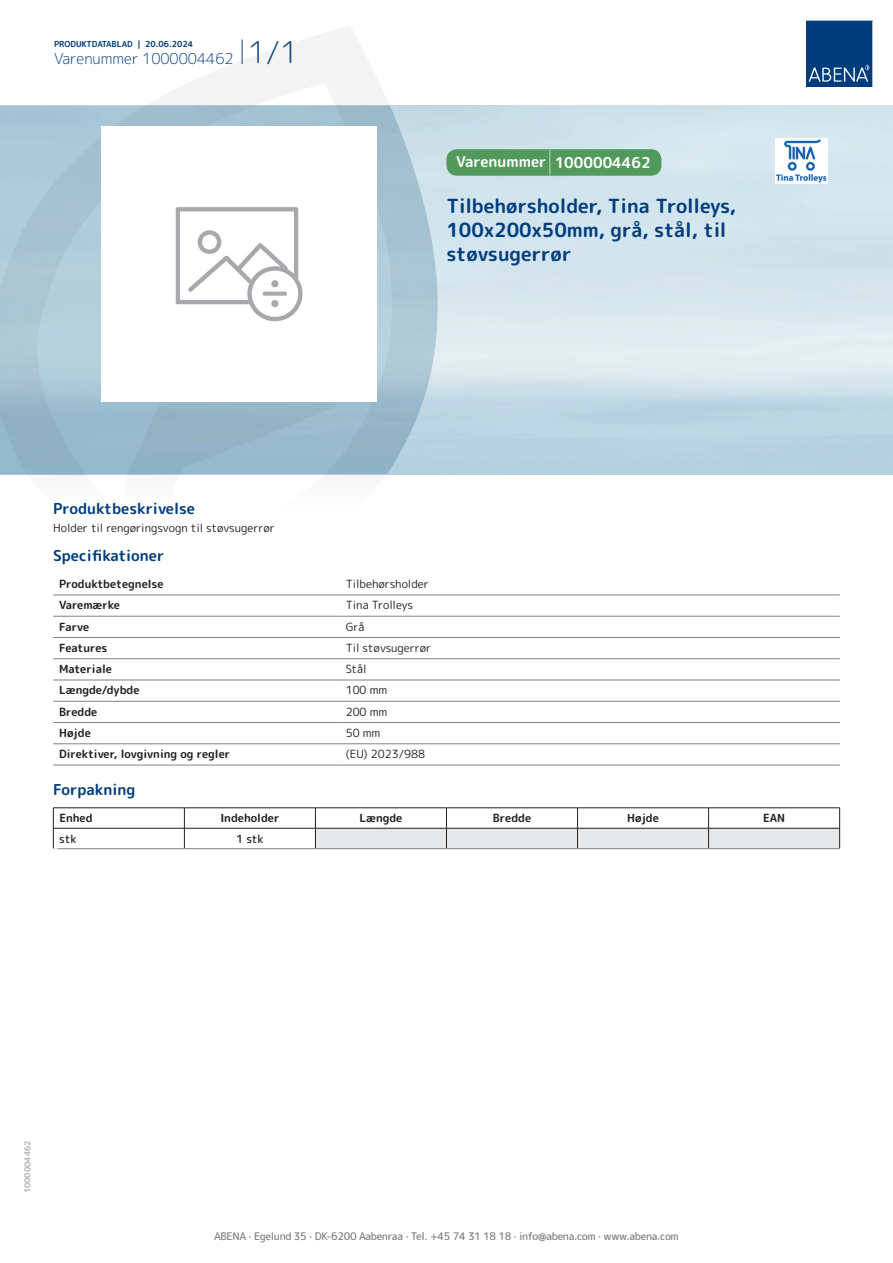
<style>
.page{position:relative;width:893px;height:1263px;background:#fff}
.page>*{position:absolute;margin:0;border:0;box-sizing:border-box;transform-origin:0 0}
.t1{font:700 19.5px/24px "Rounded Mplus 1 c";color:#013d7d}
.t2{font:700 15px "Rounded Mplus 1 c";color:#013d7d}
.t3{font:300 15px "Rounded Mplus 1 c";color:#013d7d}
.t4{font:700 15px "Rounded Mplus 1 c";color:#fff}
.t5{font:700 11.25px "Rounded Mplus 1 c";color:#231f20}
.t6{font:11.25px "Rounded Mplus 1 c";color:#231f20}
.t7{font:500 11.25px "Rounded Mplus 1 c";letter-spacing:-.01em;color:#231f20}
.t8{font:500 10.5px "Rounded Mplus 1 c";letter-spacing:-.03em;color:#808285}
.t9{font:700 10.5px "Rounded Mplus 1 c";color:#fff}
.t10{font:700 8.25px "Rounded Mplus 1 c";color:#013d7d}
.t11{font:700 8.25px "Rounded Mplus 1 c";color:#b2b3b7}
.s1{font-size:30px}
.s2{font-size:25.5px}
</style>
<div class="page">
<svg style="left:0;top:26px;width:439px;height:569px"></svg>
<svg style="left:0;top:106px;width:438px;height:368px;background:#a4c2d1"></svg>
<svg style="left:242px;top:40px;width:1px;height:24px"></svg>
<svg style="left:806px;top:20px;width:67px;height:67px;background:#144b86"></svg>
<img style="left:101px;top:127px;width:276px;height:275px">
<hr style="left:53px;top:595px;width:287px;height:1px;background:#808285">
<hr style="left:340px;top:595px;width:500px;height:1px;background:#808285">
<hr style="left:53px;top:616px;width:287px;height:1px;background:#808285">
<hr style="left:340px;top:616px;width:500px;height:1px;background:#808285">
<hr style="left:53px;top:637px;width:287px;height:1px;background:#808285">
<hr style="left:340px;top:637px;width:500px;height:1px;background:#808285">
<hr style="left:53px;top:658px;width:287px;height:1px;background:#808285">
<hr style="left:340px;top:658px;width:500px;height:1px;background:#808285">
<hr style="left:53px;top:680px;width:287px;height:1px;background:#808285">
<hr style="left:340px;top:680px;width:500px;height:1px;background:#808285">
<hr style="left:53px;top:701px;width:287px;height:1px;background:#808285">
<hr style="left:340px;top:701px;width:500px;height:1px;background:#808285">
<hr style="left:53px;top:722px;width:287px;height:1px;background:#808285">
<hr style="left:340px;top:722px;width:500px;height:1px;background:#808285">
<hr style="left:53px;top:743px;width:287px;height:1px;background:#808285">
<hr style="left:340px;top:743px;width:500px;height:1px;background:#808285">
<hr style="left:53px;top:765px;width:287px;height:1px;background:#808285">
<hr style="left:340px;top:765px;width:500px;height:1px;background:#808285">
<hr style="left:53px;top:807px;width:131px;height:1px;background:#231f20">
<hr style="left:184px;top:807px;width:131px;height:1px;background:#231f20">
<hr style="left:315px;top:807px;width:131px;height:1px;background:#231f20">
<hr style="left:446px;top:807px;width:131px;height:1px;background:#231f20">
<hr style="left:577px;top:807px;width:132px;height:1px;background:#231f20">
<hr style="left:709px;top:807px;width:131px;height:1px;background:#231f20">
<hr style="left:53px;top:828px;width:131px;height:1px;background:#231f20">
<svg style="left:53px;top:808px;width:1px;height:40px"></svg>
<hr style="left:184px;top:828px;width:131px;height:1px;background:#231f20">
<svg style="left:184px;top:808px;width:1px;height:40px"></svg>
<svg style="left:315px;top:808px;width:525px;height:40px"></svg>
<hr style="left:53px;top:848px;width:131px;height:1px;background:#808285">
<hr style="left:184px;top:848px;width:131px;height:1px;background:#808285">
<hr style="left:315px;top:848px;width:131px;height:1px;background:#808285">
<hr style="left:446px;top:848px;width:131px;height:1px;background:#808285">
<hr style="left:577px;top:848px;width:132px;height:1px;background:#808285">
<hr style="left:709px;top:848px;width:131px;height:1px;background:#808285">
<div style="left:446px;top:149px;width:215px;height:27px;background:#52995c;border-radius:10px"></div>
<img style="left:775px;top:138px;width:52px;height:46px">
<p class="t10" style="left:54px;top:38px;width:141px">PRODUKTDATABLAD | 20.06.2024</p>
<h2 class="t3" style="left:54px;top:48px;width:246px">Varenummer 1000004462 <span class="s1">1/1</span></h2>
<h2 class="t4" style="left:456px;top:152px;width:196px">Varenummer <span class="s2">|</span> 1000004462</h2>
<h1 class="t1" style="left:446px;top:194px;width:291px">Tilbehørsholder, Tina Trolleys,<br>100x200x50mm, grå, stål, til støvsugerrør</h1>
<h2 class="t2" style="left:53px;top:498px;width:143px">Produktbeskrivelse</h2>
<p class="t6" style="left:53px;top:520px;width:223px">Holder til rengøringsvogn til støvsugerrør</p>
<h2 class="t2" style="left:53px;top:545px;width:113px">Specifikationer</h2>
<p class="t5" style="left:59px;top:576px;width:106px">Produktbetegnelse</p>
<p class="t6" style="left:346px;top:576px;width:85px">Tilbehørsholder</p>
<p class="t5" style="left:59px;top:597px;width:62px">Varemærke</p>
<p class="t6" style="left:346px;top:597px;width:69px">Tina Trolleys</p>
<p class="t5" style="left:59px;top:618px;width:32px">Farve</p>
<p class="t6" style="left:346px;top:618px;width:20px">Grå</p>
<p class="t5" style="left:59px;top:640px;width:50px">Features</p>
<p class="t6" style="left:346px;top:640px;width:87px">Til støvsugerrør</p>
<p class="t5" style="left:59px;top:661px;width:54px">Materiale</p>
<p class="t6" style="left:346px;top:661px;width:23px">Stål</p>
<p class="t5" style="left:59px;top:682px;width:82px">Længde/dybde</p>
<p class="t6" style="left:346px;top:682px;width:43px">100 mm</p>
<p class="t5" style="left:59px;top:704px;width:40px">Bredde</p>
<p class="t6" style="left:346px;top:704px;width:43px">200 mm</p>
<p class="t5" style="left:59px;top:725px;width:33px">Højde</p>
<p class="t6" style="left:346px;top:725px;width:36px">50 mm</p>
<p class="t5" style="left:59px;top:746px;width:173px">Direktiver, lovgivning og regler</p>
<p class="t6" style="left:346px;top:746px;width:81px">(EU) 2023/988</p>
<h2 class="t2" style="left:53px;top:779px;width:84px">Forpakning</h2>
<p class="t5" style="left:59px;top:810px;width:35px">Enhed</p>
<p class="t5" style="left:220px;top:810px;width:61px">Indeholder</p>
<p class="t5" style="left:359px;top:810px;width:44px">Længde</p>
<p class="t5" style="left:493px;top:810px;width:40px">Bredde</p>
<p class="t5" style="left:627px;top:810px;width:33px">Højde</p>
<p class="t5" style="left:763px;top:810px;width:24px">EAN</p>
<p class="t7" style="left:59px;top:830px;width:19px">stk</p>
<p class="t7" style="left:236px;top:830px;width:29px">1 stk</p>
<p class="t9" style="left:53px;top:844px;width:7px">*</p>
<p class="t11" style="left:22px;top:1193px;width:54px;rotate:-90deg">1000004462</p>
<p class="t8" style="left:214px;top:1229px;width:466px">ABENA · Egelund 35 · DK-6200 Aabenraa · Tel. +45 74 31 18 18 · info@abena.com · www.abena.com</p>
</div>
